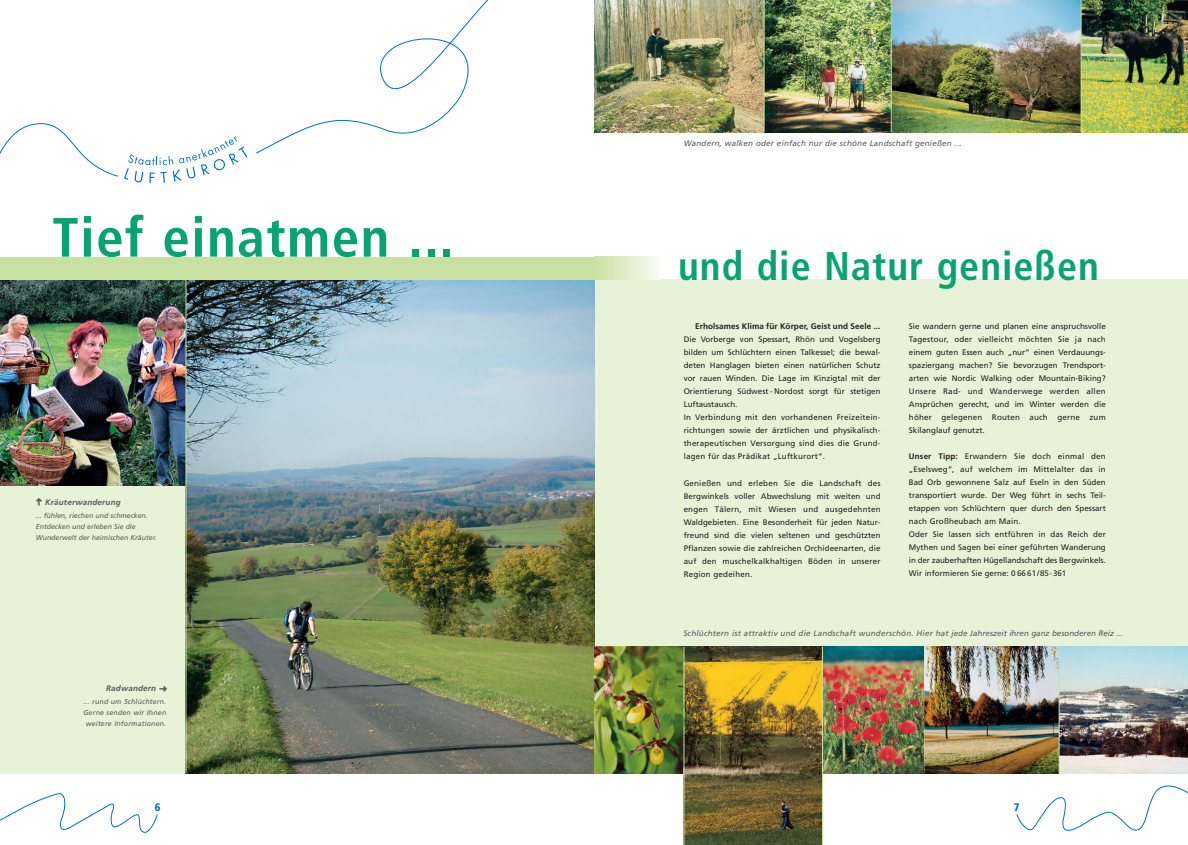
<style>
.page{position:relative;width:1188px;height:845px;background:#fff}
.page>*{position:absolute;margin:0;border:0;box-sizing:border-box;transform-origin:0 0}
.t1{font:700 condensed 55.3px "Frutiger";letter-spacing:.025em;color:#09a371}
.t2{font:700 condensed 40px "Frutiger";letter-spacing:.025em;color:#09a371}
.t3{font:900 condensed 11px "Frutiger";color:#0071bc}
.t4{font:700 8.2px "Frutiger";letter-spacing:.01em;color:#231f20}
.t5{font:8px/13px "Frutiger";color:#231f20}
.t6{font:italic 8px "Frutiger";letter-spacing:.03em;color:#58595b}
.t7{font:italic 700 8px "Frutiger";letter-spacing:.03em;color:#58595b}
.t8{font:italic 7px/11px "Frutiger";color:#58595b}
.t9{font:italic 7px/11px "Frutiger";letter-spacing:.03em;color:#58595b;text-align:center}
.s1{font-weight:700}
</style>
<div class="page">
<img style="left:0;top:0;width:1187px;height:844px">
<svg style="left:36px;top:497px;width:6px;height:8px"></svg>
<svg style="left:159px;top:686px;width:8px;height:5px"></svg>
<h1 class="t1" style="left:52px;top:215px;width:403px">Tief einatmen ...</h1>
<p class="t7" style="left:45px;top:498px;width:77px">Kräuterwanderung</p>
<p class="t8" style="left:36px;top:510px;width:122px">... fühlen, riechen und schmecken.<br>Entdecken und erleben Sie die<br>Wunderwelt der heimischen Kräuter.</p>
<p class="t7" style="left:106px;top:684px;width:52px">Radwandern</p>
<p class="t9" style="left:83px;top:696px;width:84px">... rund um Schlüchtern.<br>Gerne senden wir Ihnen weitere Informationen.</p>
<p class="t6" style="left:683px;top:139px;width:279px">Wandern, walken oder einfach nur die schöne Landschaft genießen ...</p>
<h2 class="t2" style="left:678px;top:250px;width:422px">und die Natur genießen</h2>
<p class="t4" style="left:695px;top:323px;width:187px">Erholsames Klima für Körper, Geist und Seele ...</p>
<p class="t5" style="left:683px;top:333px;width:198px">Die Vorberge von Spessart, Rhön und Vogelsberg bilden um Schlüchtern einen Talkessel; die bewal&shy;deten Hanglagen bieten einen natürlichen Schutz vor rauen Winden. Die Lage im Kinzigtal mit der Orientierung Südwest - Nordost sorgt für stetigen Luftaustausch.<br>In Verbindung mit den vorhandenen Freizeitein&shy;richtungen sowie der ärztlichen und physikalisch&shy;therapeutischen Versorgung sind dies die Grund&shy;lagen für das Prädikat „Luftkurort“.</p>
<p class="t5" style="left:683px;top:476px;width:198px;text-align:justify">Genießen und erleben Sie die Landschaft des Bergwinkels voller Abwechslung mit weiten und engen Tälern, mit Wiesen und ausgedehnten Waldgebieten. Eine Besonderheit für jeden Natur&shy;freund sind die vielen seltenen und geschützten Pflanzen sowie die zahlreichen Orchideenarten, die auf den muschelkalkhaltigen Böden in unserer Region gedeihen.</p>
<p class="t5" style="left:909px;top:320px;width:198px;text-align:justify">Sie wandern gerne und planen eine anspruchsvolle Tagestour, oder vielleicht möchten Sie ja nach einem guten Essen auch „nur“ einen Verdauungs&shy;spaziergang machen? Sie bevorzugen Trendsport&shy;arten wie Nordic Walking oder Mountain-Biking?<br>Unsere Rad- und Wanderwege werden allen Ansprüchen gerecht, und im Winter werden die höher gelegenen Routen auch gerne zum Skilanglauf genutzt.</p>
<p class="t5" style="left:909px;top:450px;width:198px"><span class="s1">Unser Tipp:</span> Erwandern Sie doch einmal den „Eselsweg“, auf welchem im Mittelalter das in Bad Orb gewonnene Salz auf Eseln in den Süden transportiert wurde. Der Weg führt in sechs Teil&shy;etappen von Schlüchtern quer durch den Spessart nach Großheubach am Main.<br>Oder Sie lassen sich entführen in das Reich der Mythen und Sagen bei einer geführten Wanderung in der zauberhaften Hügellandschaft des Bergwinkels.<br>Wir informieren Sie gerne: 0 66 61/85-361</p>
<p class="t6" style="left:683px;top:630px;width:441px">Schlüchtern ist attraktiv und die Landschaft wunderschön. Hier hat jede Jahreszeit ihren ganz besonderen Reiz ...</p>
<h3 class="t3" style="left:155px;top:802px;width:7px">6</h3>
<h3 class="t3" style="left:1013px;top:802px;width:7px">7</h3>
</div>
